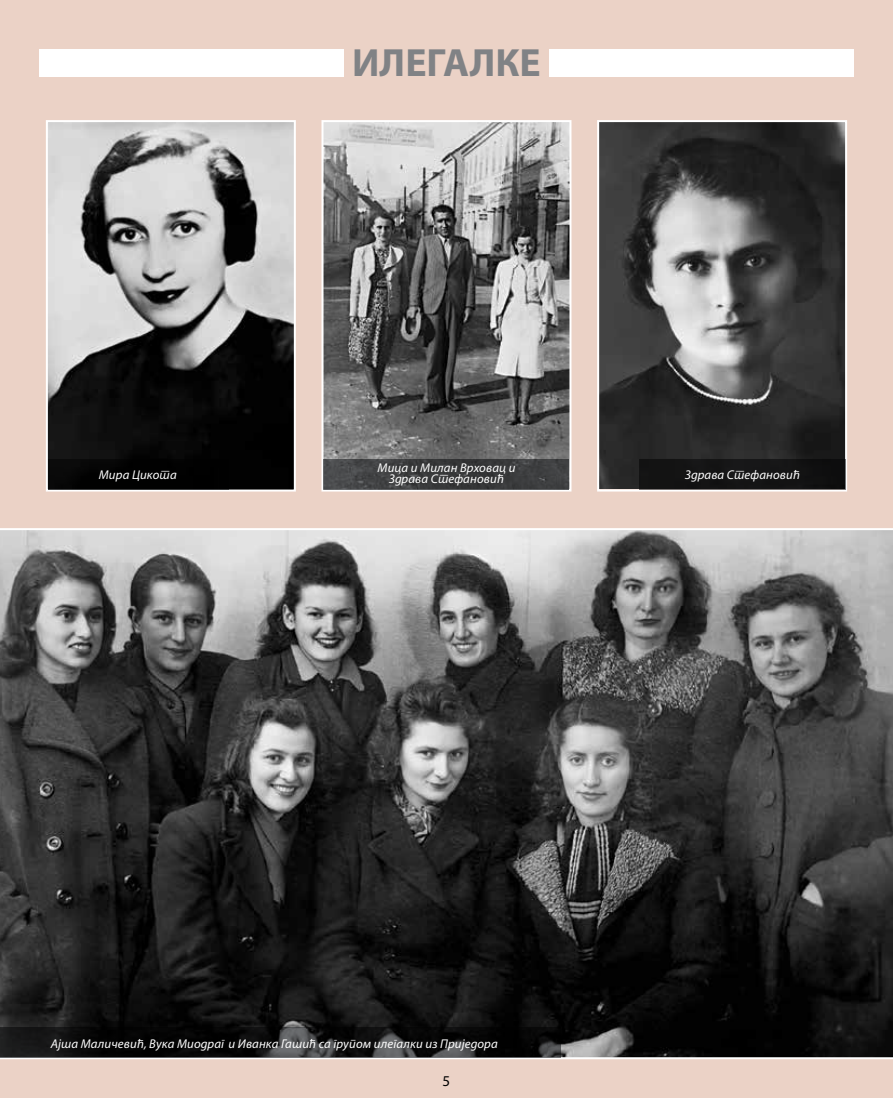
<style>
.page{position:relative;width:893px;height:1098px;background:#fff}
.page>*{position:absolute;margin:0;border:0;box-sizing:border-box;transform-origin:0 0}
.t1{font:700 39.45px "Myriad Pro";color:#808285}
.t2{font:15px "Myriad Pro";color:#000}
.t3{font:italic 12.75px/11.1px "Myriad Pro";letter-spacing:.01em;color:#fff;text-align:center}
</style>
<div class="page">
<div style="left:0;top:0;width:893px;height:1097px;background:#ebd2c6"></div>
<div style="left:39px;top:49px;width:305px;height:27px;background:#fff"></div>
<div style="left:549px;top:49px;width:305px;height:27px;background:#fff"></div>
<svg style="left:0;top:528px;width:893px;height:530px;background:#474747"></svg>
<img style="left:49px;top:123px;width:244px;height:365px">
<div style="left:46px;top:120px;width:250px;height:371px;border:2px solid #fff"></div>
<img style="left:324px;top:123px;width:244px;height:335px">
<div style="left:321px;top:120px;width:250px;height:371px;border:2px solid #fff"></div>
<img style="left:600px;top:123px;width:244px;height:365px">
<div style="left:597px;top:120px;width:250px;height:371px;border:2px solid #fff"></div>
<svg style="left:0;top:1026px;width:561px;height:30px;background:#151516"></svg>
<div style="left:48px;top:458px;width:181px;height:31px;background:#010101"></div>
<svg style="left:323px;top:458px;width:246px;height:31px;background:#404142"></svg>
<div style="left:639px;top:458px;width:206px;height:31px;background:#131314"></div>
<h1 class="t1" style="left:352px;top:37px;width:190px">ИЛЕГАЛКЕ</h1>
<p class="t3" style="left:99px;top:469px;width:79px">Мира Цикота</p>
<p class="t3" style="left:378px;top:462px;width:139px">Мица и Милан Врховац и<br>Здрава Стефановић</p>
<p class="t3" style="left:685px;top:469px;width:116px">Здрава Стефановић</p>
<p class="t3" style="left:51px;top:1037px;width:448px">Ајша Маличевић, Вука Миодраг и Иванка Гашић са групом илегалки из Приједора</p>
<p class="t2" style="left:443px;top:1070px;width:9px">5</p>
</div>
